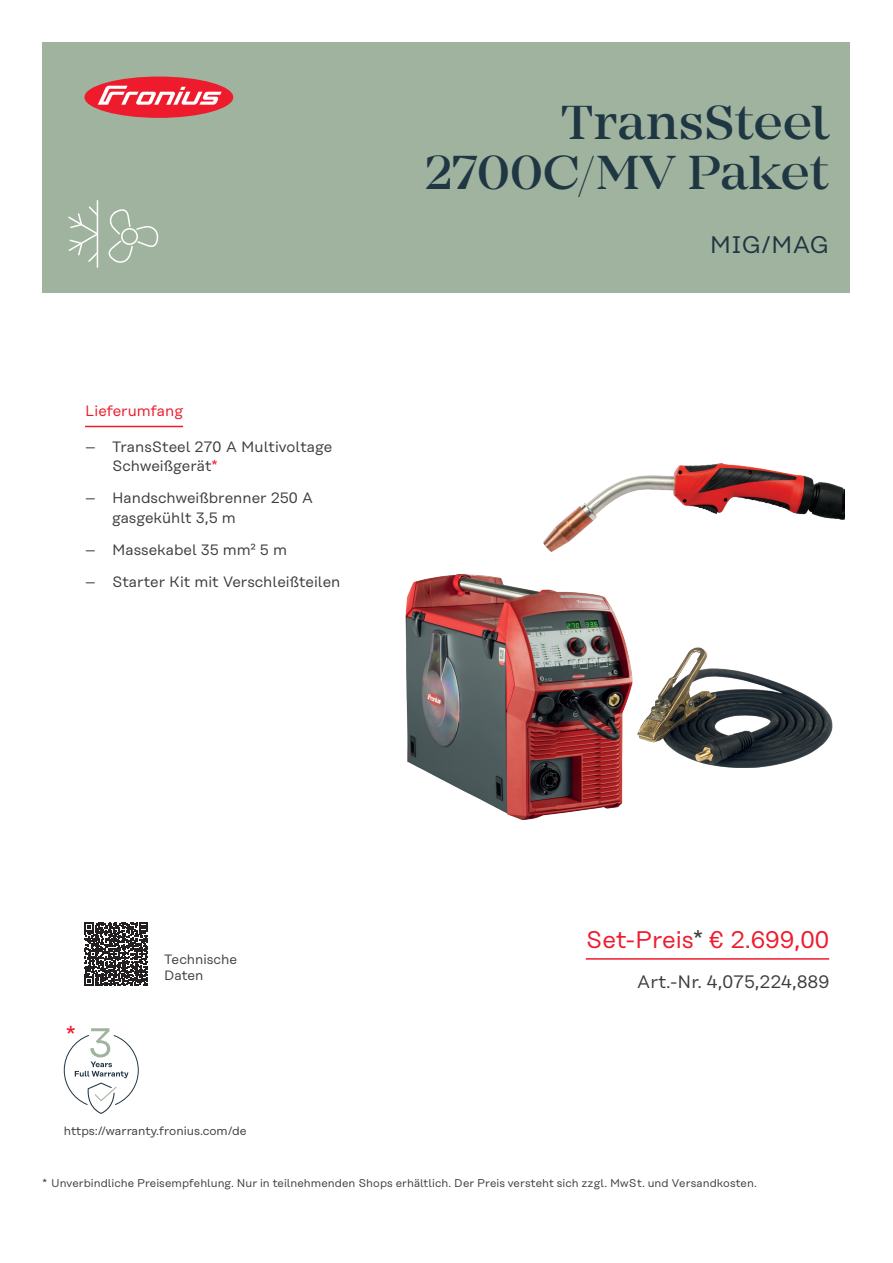
<style>
.page{position:relative;width:893px;height:1263px;background:#fff}
.page>*{position:absolute;margin:0;border:0;box-sizing:border-box;transform-origin:0 0}
.t1{font:500 49.5px/49.5px "Mirador";color:#1f3643;text-align:right}
.t2{font:24.45px "Rational Text";color:#ee1b2d}
.t3{font:24px "Rational Text";color:#ee1b2d}
.t4{font:24px "Rational Text";color:#1f3643}
.t5{font:18px "Rational Text";color:#3e3e3f}
.t6{font:15px/19.5px "Rational Text";color:#3e3e3f}
.t7{font:15px "Rational Text";color:#ee1b2d}
.t8{font:13.5px/16.2px "Rational Text";color:#414042}
.t9{font:12px "Rational Text";color:#3e3e3f}
.t10{font:11.25px "Rational Text";letter-spacing:.005em;color:#3e3e3f}
.s1{color:#ee1b2d}
.s2{color:#3e3e3f}
</style>
<div class="page">
<div style="left:43px;top:43px;width:807px;height:250px;background:#9fb39e"></div>
<svg style="left:64px;top:1028px;width:75px;height:86px"></svg>
<hr style="left:85px;top:426px;width:98px;height:1px;background:#ee1b2d">
<hr style="left:586px;top:958px;width:243px;height:2px;background:#ee1b2d">
<svg style="left:85px;top:922px;width:63px;height:64px"></svg>
<img style="left:405px;top:463px;width:439px;height:357px">
<hr style="left:97px;top:201px;width:1px;height:66px;background:#fff">
<svg style="left:68px;top:205px;width:31px;height:58px"></svg>
<svg style="left:108px;top:209px;width:51px;height:54px"></svg>
<div style="left:84px;top:77px;width:149px;height:41px;background:#ee1b2d;border-radius:50%"></div>
<svg style="left:98px;top:86px;width:124px;height:19px"></svg>
<h1 class="t1" style="left:425px;top:99px;width:406px">TransSteel<br>2700C/MV Paket</h1>
<p class="t7" style="left:85px;top:402px;width:100px">Lieferumfang</p>
<p class="t6" style="left:112px;top:437px;width:222px;text-indent:-27px">– TransSteel 270 A Multivoltage<br>Schweißgerät<span class="s1">*</span></p>
<p class="t6" style="left:112px;top:488px;width:203px;line-height:20px;text-indent:-27px">– Handschweißbrenner 250 A gasgekühlt 3,5 m</p>
<p class="t6" style="left:85px;top:540px;width:203px">– Massekabel 35 mm² 5 m</p>
<p class="t6" style="left:85px;top:572px;width:257px">– Starter Kit mit Verschleißteilen</p>
<h2 class="t2" style="left:66px;top:1022px;width:12px">*</h2>
<p class="t8" style="left:164px;top:951px;width:75px">Technische<br>Daten</p>
<p class="t9" style="left:64px;top:1124px;width:184px">https://warranty.fronius.com/de</p>
<h3 class="t4" style="left:710px;top:231px;width:121px">MIG/MAG</h3>
<h3 class="t3" style="left:586px;top:925px;width:245px">Set-Preis<span class="s2">*</span> € 2.699,00</h3>
<p class="t5" style="left:637px;top:971px;width:194px">Art.-Nr. 4,075,224,889</p>
<p class="t10" style="left:43px;top:1176px;width:716px">* Unverbindliche Preisempfehlung. Nur in teilnehmenden Shops erhältlich. Der Preis versteht sich zzgl. MwSt. und Versandkosten.</p>
</div>
